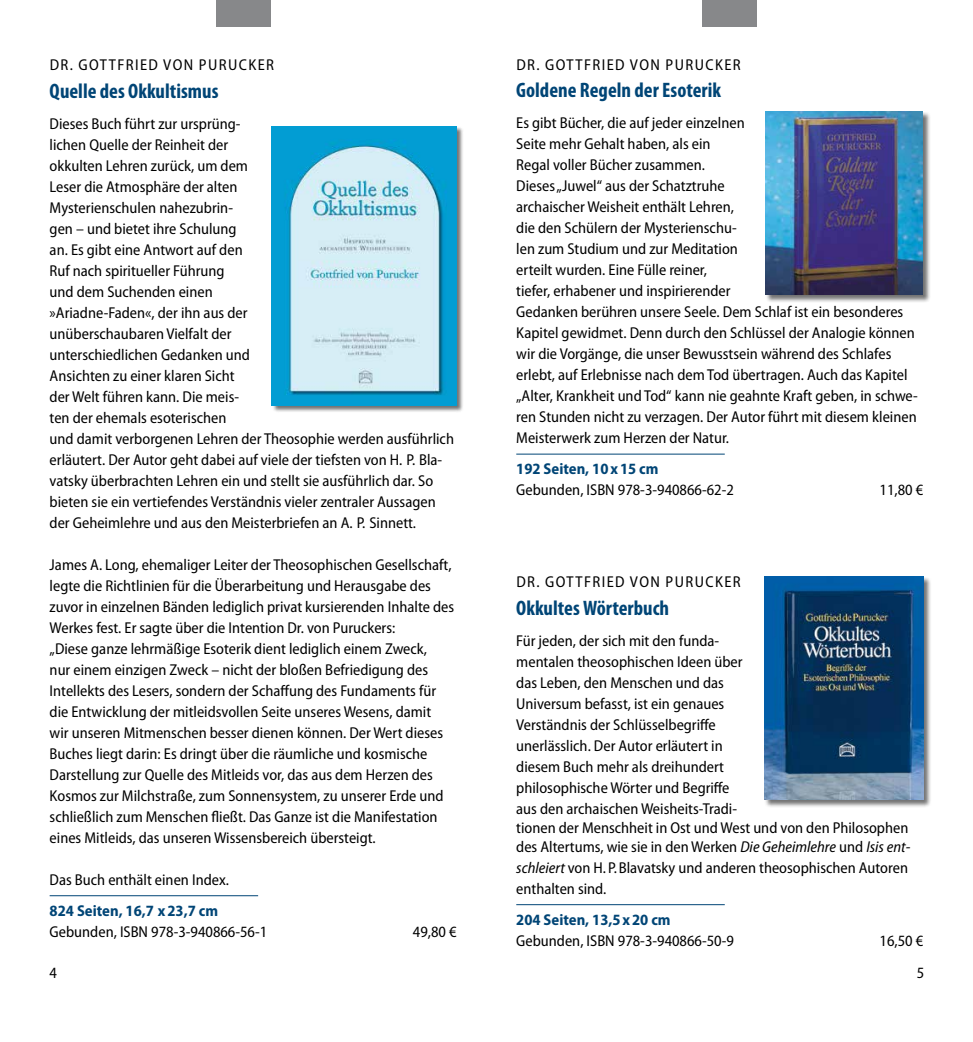
<style>
.page{position:relative;width:973px;height:1042px;background:#fff}
.page>*{position:absolute;margin:0;border:0;box-sizing:border-box;transform-origin:0 0}
.t1{font:700 condensed 21px "Myriad Pro";color:#004576}
.t2{font:semi-condensed 15.75px/21px "Myriad Pro";color:#000}
.t3{font:semi-condensed 15.75px "Myriad Pro";letter-spacing:.09em;color:#000}
.t4{font:700 semi-condensed 15.75px "Myriad Pro";color:#004576}
.s1{font-style:italic}
</style>
<div class="page">
<div style="left:216px;top:0;width:54px;height:27px;background:#87888a"></div>
<div style="left:702px;top:0;width:54px;height:27px;background:#87888a"></div>
<hr style="left:516px;top:454px;width:208px;height:1px;background:#004576">
<hr style="left:50px;top:895px;width:208px;height:1px;background:#004576">
<div style="left:764px;top:577px;width:167px;height:231px;background:#000;opacity:.55"></div>
<img style="left:764px;top:577px;width:159px;height:222px">
<div style="left:272px;top:127px;width:191px;height:286px;background:#000;opacity:.55"></div>
<img style="left:272px;top:126px;width:184px;height:279px">
<div style="left:765px;top:112px;width:165px;height:191px;background:#000;opacity:.55"></div>
<img style="left:765px;top:112px;width:157px;height:183px">
<hr style="left:516px;top:904px;width:208px;height:1px;background:#004576">
<p class="t3" style="left:50px;top:56px;width:226px">DR. GOTTFRIED VON PURUCKER</p>
<h1 class="t1" style="left:50px;top:79px;width:170px">Quelle des Okkultismus</h1>
<p class="t2" style="left:50px;top:113px;width:406px">Dieses Buch führt zur ursprüng-<br>lichen Quelle der Reinheit der<br>okkulten Lehren zurück, um dem<br>Leser die Atmosphäre der alten<br>Mysterienschulen nahezubrin-<br>gen – und bietet ihre Schulung<br>an. Es gibt eine Antwort auf den<br>Ruf nach spiritueller Führung<br>und dem Suchenden einen<br>»Ariadne-Faden«, der ihn aus der<br>unüberschaubaren Vielfalt der<br>unterschiedlichen Gedanken und<br>Ansichten zu einer klaren Sicht<br>der Welt führen kann. Die meis-<br>ten der ehemals esoterischen<br>und damit verborgenen Lehren der Theosophie werden ausführlich erläutert. Der Autor geht dabei auf viele der tiefsten von H. P. Bla&shy;vatsky überbrachten Lehren ein und stellt sie ausführlich dar. So bieten sie ein vertiefendes Verständnis vieler zentraler Aussagen der Geheimlehre und aus den Meisterbriefen an A. P. Sinnett.</p>
<p class="t2" style="left:50px;top:554px;width:406px">James A. Long, ehemaliger Leiter der Theosophischen Gesellschaft, legte die Richtlinien für die Überarbeitung und Herausgabe des zuvor in einzelnen Bänden lediglich privat kursierenden Inhalte des Werkes fest. Er sagte über die Intention Dr. von Puruckers:<br>„Diese ganze lehrmäßige Esoterik dient lediglich einem Zweck,<br>nur einem einzigen Zweck – nicht der bloßen Befriedigung des Intellekts des Lesers, sondern der Schaffung des Fundaments für die Entwicklung der mitleidsvollen Seite unseres Wesens, damit wir unseren Mitmenschen besser dienen können. Der Wert dieses Buches liegt darin: Es dringt über die räumliche und kosmische Darstellung zur Quelle des Mitleids vor, das aus dem Herzen des Kosmos zur Milchstraße, zum Sonnensystem, zu unserer Erde und schließlich zum Menschen fließt. Das Ganze ist die Manifestation eines Mitleids, das unseren Wissensbereich übersteigt.</p>
<p class="t2" style="left:50px;top:869px;width:181px">Das Buch enthält einen Index.</p>
<p class="t4" style="left:50px;top:901px;width:170px">824 Seiten, 16,7 x23,7 cm</p>
<p class="t2" style="left:50px;top:921px;width:219px">Gebunden, ISBN 978-3-940866-56-1</p>
<p class="t2" style="left:413px;top:921px;width:45px">49,80 €</p>
<p class="t3" style="left:516px;top:56px;width:226px">DR. GOTTFRIED VON PURUCKER</p>
<h1 class="t1" style="left:516px;top:79px;width:206px">Goldene Regeln der Esoterik</h1>
<p class="t2" style="left:516px;top:113px;width:403px">Es gibt Bücher, die auf jeder einzelnen<br>Seite mehr Gehalt haben, als ein<br>Regal voller Bücher zusammen.<br>Dieses „Juwel“ aus der Schatztruhe<br>archaischer Weisheit enthält Lehren,<br>die den Schülern der Mysterienschu-<br>len zum Studium und zur Meditation<br>erteilt wurden. Eine Fülle reiner,<br>tiefer, erhabener und inspirierender<br>Gedanken berühren unsere Seele. Dem Schlaf ist ein besonderes Kapitel gewidmet. Denn durch den Schlüssel der Analogie können wir die Vorgänge, die unser Bewusstsein während des Schlafes erlebt, auf Erlebnisse nach dem Tod übertragen. Auch das Kapitel „Alter, Krankheit und Tod“ kann nie geahnte Kraft geben, in schwe&shy;ren Stunden nicht zu verzagen. Der Autor führt mit diesem kleinen Meisterwerk zum Herzen der Natur.</p>
<p class="t4" style="left:516px;top:460px;width:144px">192 Seiten, 10x15 cm</p>
<p class="t2" style="left:516px;top:480px;width:219px">Gebunden, ISBN 978-3-940866-62-2</p>
<p class="t2" style="left:879px;top:480px;width:45px">11,80 €</p>
<p class="t3" style="left:516px;top:573px;width:226px">DR. GOTTFRIED VON PURUCKER</p>
<h1 class="t1" style="left:516px;top:596px;width:154px">Okkultes Wörterbuch</h1>
<p class="t2" style="left:516px;top:630px;width:228px">Für jeden, der sich mit den funda&shy;mentalen theosophischen Ideen über das Leben, den Menschen und das Universum befasst, ist ein genaues Verständnis der Schlüsselbegriffe unerlässlich. Der Autor erläutert in diesem Buch mehr als dreihundert philosophische Wörter und Begriffe aus den archaischen Weisheits-Tradi-</p>
<p class="t2" style="left:516px;top:818px;width:395px;line-height:18.9px">tionen der Menschheit in Ost und West und von den Philosophen des Altertums, wie sie in den Werken <span class="s1">Die Geheimlehre</span> und <span class="s1">Isis ent-</span></p>
<p class="t2" style="left:516px;top:857px;width:393px"><span class="s1">schleiert</span> von H. P.Blavatsky und anderen theosophischen Autoren enthalten sind.</p>
<p class="t4" style="left:516px;top:911px;width:156px">204 Seiten, 13,5x20 cm</p>
<p class="t2" style="left:516px;top:930px;width:219px">Gebunden, ISBN 978-3-940866-50-9</p>
<p class="t2" style="left:879px;top:930px;width:45px">16,50 €</p>
<p class="t2" style="left:50px;top:963px;width:9px">4</p>
<p class="t2" style="left:916px;top:963px;width:9px">5</p>
</div>
